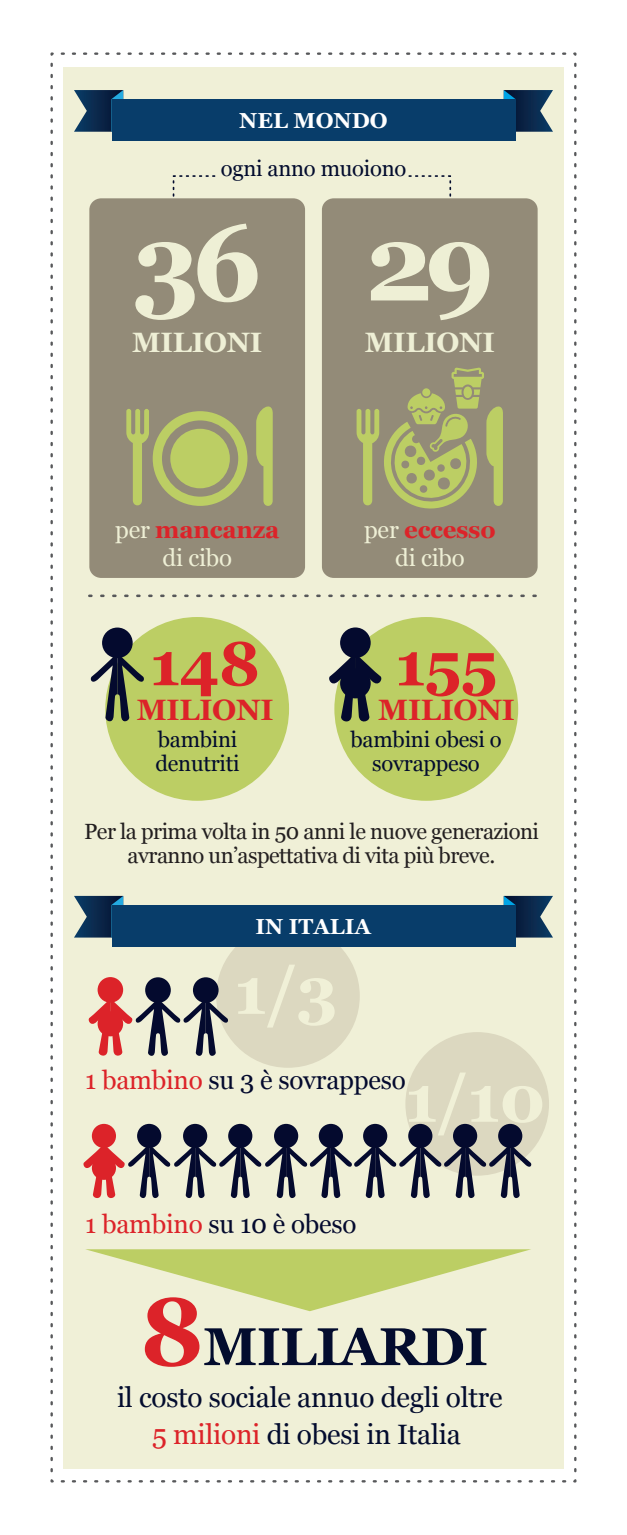
<style>
.page{position:relative;width:627px;height:1535px;background:#fff}
.page>*{position:absolute;margin:0;border:0;box-sizing:border-box;transform-origin:0 0}
.t1{font:700 108px "Georgia";color:#eeefd5}
.t2{font:700 66.2px "Georgia";color:#f0f0d7}
.t3{font:700 61.4px "Georgia";letter-spacing:-.01em;color:#dc2329}
.t4{font:700 53px "Georgia";letter-spacing:-.01em;color:#030c2e}
.t5{font:700 29.4px "Georgia";letter-spacing:-.01em;color:#dc2329}
.t6{font:28px/37px "Georgia";letter-spacing:-.01em;color:#030c2e;text-align:center}
.t7{font:700 28px "Georgia";letter-spacing:-.01em;color:#eeefd5}
.t8{font:26px "Georgia";letter-spacing:-.01em;color:#040a2e}
.t9{font:24px/28px "Georgia";letter-spacing:-.01em;color:#eeefd5;text-align:center}
.t10{font:22px/24px "Georgia";letter-spacing:-.025em;color:#231f20;text-align:center}
.t11{font:22px/24px "Georgia";letter-spacing:-.01em;color:#030c2e}
.t12{font:700 21.8px "Georgia";color:#fff}
.s1{font-weight:700;color:#dc2329}
.s2{color:#dc2329}
.s3{font-size:95px;color:#dc2329}
</style>
<div class="page">
<div style="left:63px;top:68px;width:500px;height:1401px;background:#f0f0d7"></div>
<div style="left:89px;top:198px;width:216px;height:380px;background:#938b78;border-radius:12px"></div>
<div style="left:322px;top:198px;width:215px;height:380px;background:#938b78;border-radius:12px"></div>
<svg style="left:61px;top:1480px;width:505px;height:2px"></svg>
<svg style="left:50px;top:63px;width:3px;height:1409px"></svg>
<svg style="left:50px;top:52px;width:4px;height:4px"></svg>
<svg style="left:61px;top:52px;width:505px;height:3px"></svg>
<svg style="left:574px;top:63px;width:2px;height:1409px"></svg>
<div style="left:216px;top:924px;width:144px;height:144px;background:#dcd8c0;border-radius:50%"></div>
<svg style="left:74px;top:90px;width:49px;height:42px;background:#304e68"></svg>
<svg style="left:504px;top:90px;width:49px;height:42px;background:#2e4c67"></svg>
<div style="left:111px;top:99px;width:404px;height:42px;background:#083d6a"></div>
<svg style="left:74px;top:896px;width:49px;height:41px"></svg>
<svg style="left:504px;top:896px;width:49px;height:41px;background:#2e4c67"></svg>
<div style="left:111px;top:905px;width:404px;height:41px;background:#083d6a"></div>
<div style="left:105px;top:617px;width:184px;height:184px;background:#bcce64;border-radius:50%"></div>
<div style="left:334px;top:617px;width:184px;height:184px;background:#bcce64;border-radius:50%"></div>
<svg style="left:173px;top:175px;width:42px;height:22px"></svg>
<svg style="left:408px;top:175px;width:43px;height:22px"></svg>
<div style="left:102px;top:627px;width:31px;height:31px;background:#040a2e;border-radius:50%"></div>
<svg style="left:90px;top:653px;width:54px;height:72px"></svg>
<svg style="left:126px;top:406px;width:147px;height:100px"></svg>
<svg style="left:356px;top:368px;width:147px;height:141px"></svg>
<div style="left:405px;top:1032px;width:144px;height:143px;background:#dcd8c0;border-radius:50%"></div>
<div style="left:340px;top:627px;width:31px;height:31px;background:#040a2e;border-radius:50%"></div>
<svg style="left:329px;top:653px;width:53px;height:72px"></svg>
<svg style="left:88px;top:594px;width:449px;height:3px"></svg>
<div style="left:193px;top:977px;width:25px;height:26px;background:#040a2e;border-radius:50%"></div>
<div style="left:145px;top:977px;width:26px;height:26px;background:#040a2e;border-radius:50%"></div>
<div style="left:498px;top:1124px;width:24px;height:24px;background:#040a2e;border-radius:50%"></div>
<div style="left:453px;top:1124px;width:24px;height:24px;background:#040a2e;border-radius:50%"></div>
<div style="left:408px;top:1124px;width:24px;height:24px;background:#040a2e;border-radius:50%"></div>
<div style="left:363px;top:1124px;width:24px;height:24px;background:#040a2e;border-radius:50%"></div>
<div style="left:319px;top:1124px;width:24px;height:24px;background:#040a2e;border-radius:50%"></div>
<div style="left:274px;top:1124px;width:24px;height:24px;background:#040a2e;border-radius:50%"></div>
<div style="left:228px;top:1124px;width:24px;height:24px;background:#040a2e;border-radius:50%"></div>
<div style="left:183px;top:1124px;width:24px;height:24px;background:#040a2e;border-radius:50%"></div>
<div style="left:137px;top:1124px;width:24px;height:24px;background:#040a2e;border-radius:50%"></div>
<div style="left:92px;top:1124px;width:24px;height:24px;background:#dc2329;border-radius:50%"></div>
<svg style="left:83px;top:1144px;width:449px;height:55px"></svg>
<div style="left:98px;top:977px;width:25px;height:25px;background:#dc2329;border-radius:50%"></div>
<svg style="left:88px;top:998px;width:141px;height:58px"></svg>
<svg style="left:85px;top:1249px;width:446px;height:62px"></svg>
<p class="t12" style="left:239px;top:106px;width:150px">NEL MONDO</p>
<p class="t11" style="left:221px;top:156px;width:187px">ogni anno muoiono</p>
<h1 class="t1" style="left:133px;top:194px;width:131px">36</h1>
<p class="t7" style="left:132px;top:325px;width:132px">MILIONI</p>
<p class="t9" style="left:115px;top:516px;width:166px">per <span class="s1">mancanza </span>di cibo</p>
<h3 class="t3" style="left:150px;top:624px;width:112px">148</h3>
<h3 class="t5" style="left:137px;top:690px;width:138px">MILIONI</h3>
<h1 class="t1" style="left:365px;top:194px;width:131px">29</h1>
<p class="t7" style="left:365px;top:325px;width:132px">MILIONI</p>
<p class="t9" style="left:364px;top:516px;width:133px">per <span class="s1">eccesso </span>di cibo</p>
<h3 class="t3" style="left:395px;top:625px;width:104px">155</h3>
<h3 class="t5" style="left:378px;top:691px;width:138px">MILIONI</h3>
<p class="t11" style="left:155px;top:727px;width:86px">bambini denutriti</p>
<p class="t11" style="left:350px;top:727px;width:153px;text-align:center">bambini obesi o sovrappeso</p>
<p class="t10" style="left:84px;top:819px;width:456px">Per la prima volta in 50 anni le nuove generazioni avranno un’aspettativa di vita più breve.</p>
<p class="t12" style="left:255px;top:912px;width:117px">IN ITALIA</p>
<h2 class="t2" style="left:234px;top:948px;width:105px">1/3</h2>
<p class="t8" style="left:85px;top:1065px;width:322px"><span class="s2">1 bambino</span> su 3 è sovrappeso</p>
<h2 class="t2" style="left:405px;top:1056px;width:142px">1/10</h2>
<p class="t8" style="left:85px;top:1209px;width:273px"><span class="s2">1 bambino</span> su 10 è obeso</p>
<h3 class="t4" style="left:140px;top:1312px;width:349px"><span class="s3">8</span>MILIARDI</h3>
<p class="t6" style="left:117px;top:1379px;width:387px">il costo sociale annuo degli oltre<br><span class="s2">5 milioni</span> di obesi in Italia</p>
</div>
